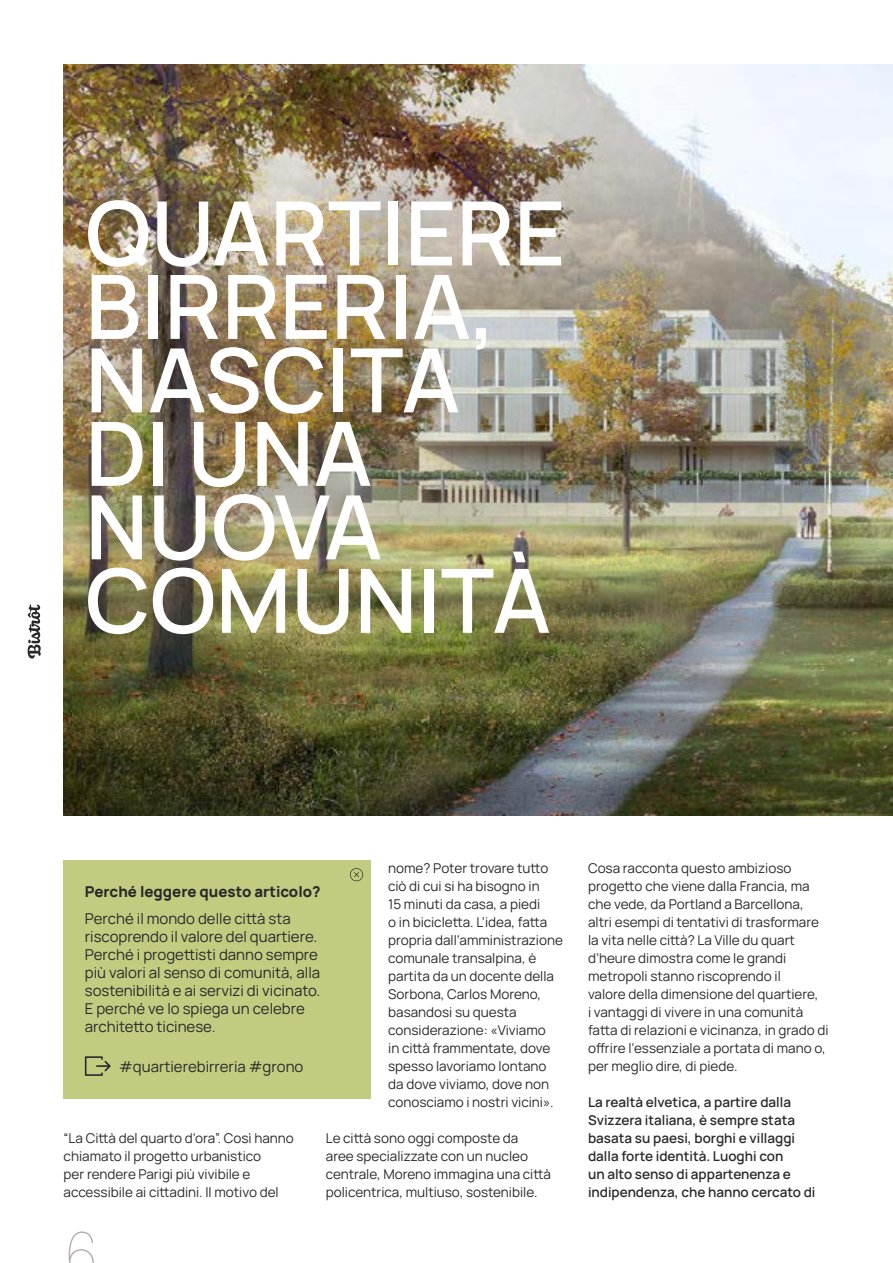
<style>
.page{position:relative;width:893px;height:1263px;background:#fff}
.page>*{position:absolute;margin:0;border:0;box-sizing:border-box;transform-origin:0 0}
.t1{font:600 88.8px/73.5px "Manrope";color:#fff}
.t2{font:100 60px "Inter";color:#b0abad}
.t3{font:15px/18px "Manrope";color:#2a292a}
.t4{font:800 15px "Manrope";color:#2a292a}
.t5{font:13.5px/18px "Manrope";color:#2a292a}
.t6{font:600 13.5px/18px "Manrope";color:#2a292a}
</style>
<div class="page">
<svg style="left:28px;top:604px;width:13px;height:55px"></svg>
<img style="left:64px;top:65px;width:829px;height:751px">
<div style="left:64px;top:860px;width:307px;height:239px;background:#c2cb80"></div>
<svg style="left:350px;top:868px;width:13px;height:13px"></svg>
<svg style="left:85px;top:1056px;width:26px;height:20px"></svg>
<h1 class="t1" style="left:85px;top:193px;width:482px">QUARTIERE<br>BIRRERIA,<br>NASCITA<br>DI UNA<br>NUOVA<br>COMUNITÀ</h1>
<p class="t5" style="left:388px;top:858px;width:176px">nome? Poter trovare tutto ciò di cui si ha bisogno in<br>15 minuti da casa, a piedi<br>o in bicicletta. L’idea, fatta propria dall’amministrazione comunale transalpina, è partita da un docente della<br>Sorbona, Carlos Moreno, basandosi su questa considerazione: «Viviamo<br>in città frammentate, dove spesso lavoriamo lontano da dove viviamo, dove non conosciamo i nostri vicini».</p>
<p class="t5" style="left:326px;top:1128px;width:227px">Le città sono oggi composte da<br>aree specializzate con un nucleo centrale, Moreno immagina una città policentrica, multiuso, sostenibile.</p>
<p class="t4" style="left:85px;top:881px;width:237px">Perché leggere questo articolo?</p>
<p class="t3" style="left:85px;top:909px;width:237px">Perché il mondo delle città sta riscoprendo il valore del quartiere.<br>Perché i progettisti danno sempre più valori al senso di comunità, alla sostenibilità e ai servizi di vicinato.<br>E perché ve lo spiega un celebre architetto ticinese.</p>
<p class="t3" style="left:119px;top:1057px;width:186px">#quartierebirreria #grono</p>
<p class="t5" style="left:64px;top:1128px;width:232px">“La Città del quarto d’ora”. Così hanno chiamato il progetto urbanistico<br>per rendere Parigi più vivibile e accessibile ai cittadini. Il motivo del</p>
<h2 class="t2" style="left:64px;top:1210px;width:36px">6</h2>
<p class="t5" style="left:588px;top:858px;width:242px">Cosa racconta questo ambizioso progetto che viene dalla Francia, ma che vede, da Portland a Barcellona, altri esempi di tentativi di trasformare la vita nelle città? La Ville du quart d’heure dimostra come le grandi metropoli stanno riscoprendo il<br>valore della dimensione del quartiere,<br>i vantaggi di vivere in una comunità fatta di relazioni e vicinanza, in grado di offrire l’essenziale a portata di mano o, per meglio dire, di piede.</p>
<p class="t6" style="left:588px;top:1092px;width:229px">La realtà elvetica, a partire dalla Svizzera italiana, è sempre stata basata su paesi, borghi e villaggi dalla forte identità. Luoghi con<br>un alto senso di appartenenza e indipendenza, che hanno cercato di</p>
</div>
